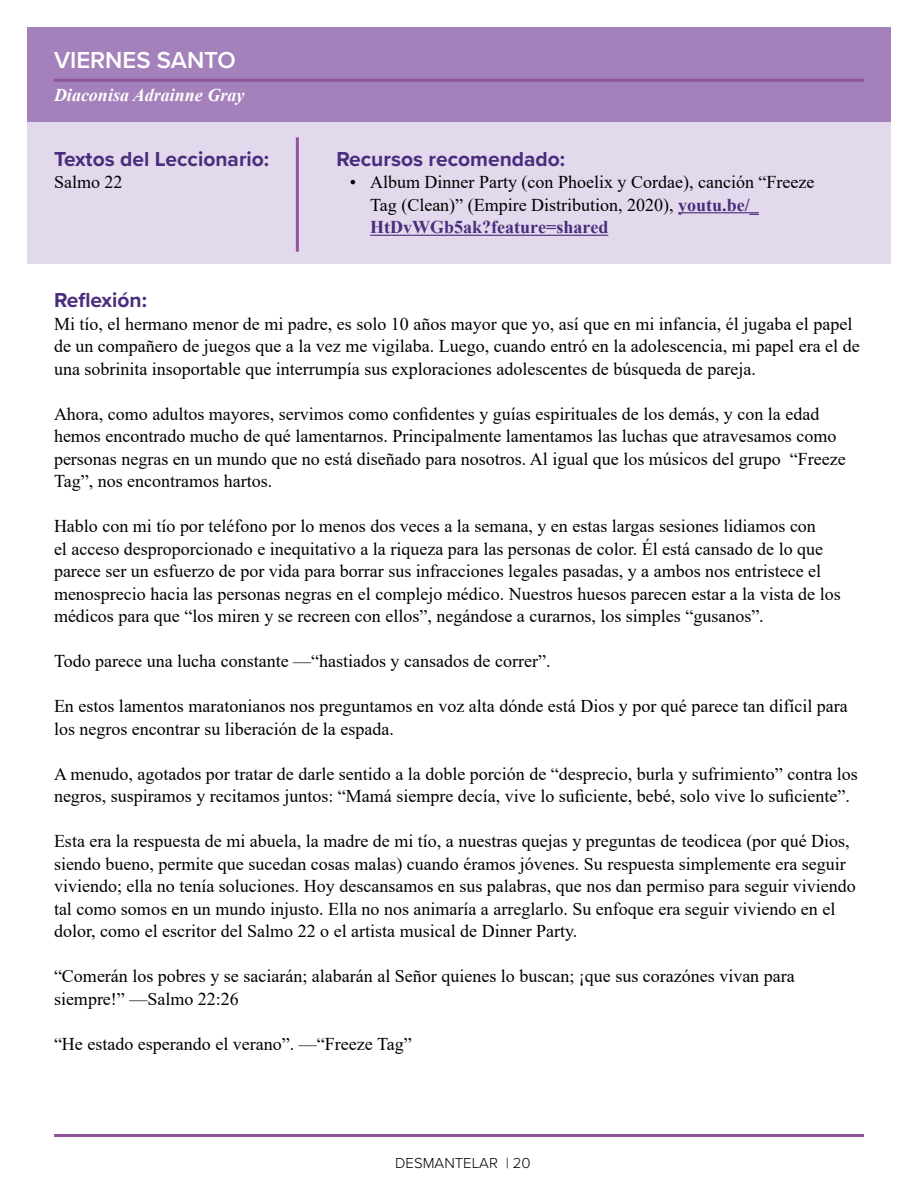
<style>
.page{position:relative;width:918px;height:1188px;background:#fff}
.page>*{position:absolute;margin:0;border:0;box-sizing:border-box;transform-origin:0 0}
.t1{font:600 24px "Proxima Nova";color:#fff}
.t2{font:700 21px "Proxima Nova";color:#4a2d7d}
.t3{font:18px/22.5px "Times New Roman";color:#000}
.t4{font:italic 700 18px "Times New Roman";color:#fff}
.t5{font:300 15px "Proxima Nova";color:#000}
.s1{font-weight:700;color:#4a2d7d}
</style>
<div class="page">
<div style="left:27px;top:27px;width:864px;height:95px;background:#a481ba"></div>
<hr style="left:54px;top:79px;width:810px;height:3px;background:#8e549c">
<hr style="left:54px;top:1134px;width:810px;height:3px;background:#8e549c">
<div style="left:27px;top:122px;width:864px;height:142px;background:#e2d9ec"></div>
<hr style="left:678px;top:212px;width:81px;height:1px;background:#4a2d7d">
<hr style="left:370px;top:235px;width:238px;height:1px;background:#4a2d7d">
<hr style="left:296px;top:137px;width:3px;height:115px;background:#8e549c">
<h1 class="t1" style="left:54px;top:42px;width:183px">VIERNES SANTO</h1>
<p class="t4" style="left:54px;top:83px;width:192px">Diaconisa Adrainne Gray</p>
<p class="t2" style="left:54px;top:143px;width:217px">Textos del Leccionario:</p>
<p class="t3" style="left:54px;top:170px;width:70px">Salmo 22</p>
<p class="t2" style="left:336px;top:143px;width:230px">Recursos recomendado:</p>
<p class="t3" style="left:370px;top:170px;width:446px;text-indent:-20px">• Album Dinner Party (con Phoelix y Cordae), canción “Freeze<br>Tag (Clean)” (Empire Distribution, 2020), <span class="s1">youtu.be/_<br>HtDvWGb5ak?feature=shared</span></p>
<p class="t2" style="left:54px;top:284px;width:94px">Reflexión:</p>
<p class="t3" style="left:54px;top:312px;width:807px">Mi tío, el hermano menor de mi padre, es solo 10 años mayor que yo, así que en mi infancia, él jugaba el papel de un compañero de juegos que a la vez me vigilaba. Luego, cuando entró en la adolescencia, mi papel era el de una sobrinita insoportable que interrumpía sus exploraciones adolescentes de búsqueda de pareja.</p>
<p class="t3" style="left:54px;top:402px;width:793px">Ahora, como adultos mayores, servimos como confidentes y guías espirituales de los demás, y con la edad hemos encontrado mucho de qué lamentarnos. Principalmente lamentamos las luchas que atravesamos como personas negras en un mundo que no está diseñado para nosotros. Al igual que los músicos del grupo “Freeze Tag”, nos encontramos hartos.</p>
<p class="t3" style="left:54px;top:514px;width:788px">Hablo con mi tío por teléfono por lo menos dos veces a la semana, y en estas largas sesiones lidiamos con<br>el acceso desproporcionado e inequitativo a la riqueza para las personas de color. Él está cansado de lo que parece ser un esfuerzo de por vida para borrar sus infracciones legales pasadas, y a ambos nos entristece el menosprecio hacia las personas negras en el complejo médico. Nuestros huesos parecen estar a la vista de los médicos para que “los miren y se recreen con ellos”, negándose a curarnos, los simples “gusanos”.</p>
<p class="t3" style="left:54px;top:649px;width:498px">Todo parece una lucha constante —“hastiados y cansados de correr”.</p>
<p class="t3" style="left:54px;top:694px;width:795px">En estos lamentos maratonianos nos preguntamos en voz alta dónde está Dios y por qué parece tan difícil para los negros encontrar su liberación de la espada.</p>
<p class="t3" style="left:54px;top:762px;width:805px">A menudo, agotados por tratar de darle sentido a la doble porción de “desprecio, burla y sufrimiento” contra los negros, suspiramos y recitamos juntos: “Mamá siempre decía, vive lo suficiente, bebé, solo vive lo suficiente”.</p>
<p class="t3" style="left:54px;top:829px;width:803px">Esta era la respuesta de mi abuela, la madre de mi tío, a nuestras quejas y preguntas de teodicea (por qué Dios, siendo bueno, permite que sucedan cosas malas) cuando éramos jóvenes. Su respuesta simplemente era seguir viviendo; ella no tenía soluciones. Hoy descansamos en sus palabras, que nos dan permiso para seguir viviendo tal como somos en un mundo injusto. Ella no nos animaría a arreglarlo. Su enfoque era seguir viviendo en el dolor, como el escritor del Salmo 22 o el artista musical de Dinner Party.</p>
<p class="t3" style="left:54px;top:964px;width:742px">“Comerán los pobres y se saciarán; alabarán al Señor quienes lo buscan; ¡que sus corazónes vivan para siempre!” —Salmo 22:26</p>
<p class="t3" style="left:54px;top:1032px;width:359px">“He estado esperando el verano”. —“Freeze Tag”</p>
<p class="t5" style="left:395px;top:1152px;width:137px">DESMANTELAR | 20</p>
</div>
